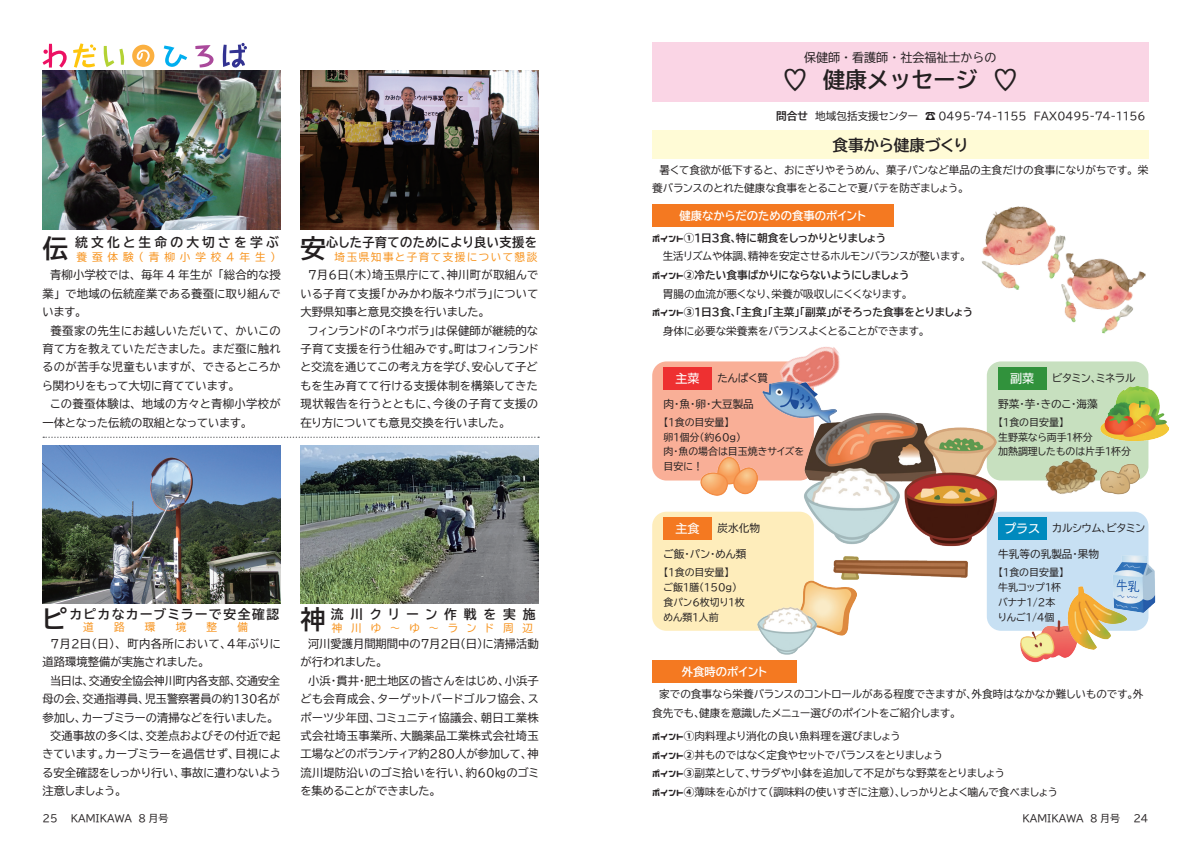
<style>
.page{position:relative;width:1191px;height:842px;background:#fff}
.page>*{position:absolute;margin:0;border:0;box-sizing:border-box;transform-origin:0 0}
.t1{font:40px "BIZ UD Gothic";color:#231f20;scale:1.2 1}
.t2{font:25.5px "BIZ UDP Gothic Bold";color:#231f20}
.t3{font:22px "BIZ UD Gothic Bold";color:#231f20}
.t4{font:15.6px "BIZ UDP Gothic Bold";color:#231f20}
.t5{font:12.8px "BIZ UDP Gothic Bold";letter-spacing:.03em;color:#231f20;scale:.96 1}
.t6{font:12.8px "BIZ UDP Gothic Bold";letter-spacing:.13em;color:#231f20}
.t7{font:12.8px "BIZ UDP Gothic Bold";letter-spacing:.25em;color:#231f20}
.t8{font:12.8px "BIZ UDP Gothic Bold";letter-spacing:.54em;color:#231f20}
.t9{font:12px "BIZ UD Gothic";color:#231f20}
.t10{font:12px "UD Kakugo Large Pr 6 N M";color:#fff}
.t11{font:11.3px/18.4px "BIZ UDP Gothic";letter-spacing:.01em;color:#231f20}
.t12{font:11.3px/18.4px "BIZ UDP Gothic";letter-spacing:.03em;color:#231f20}
.t13{font:11.3px "BIZ UDP Gothic Bold";color:#fff}
.t14{font:11.3px "BIZ UDP Gothic";letter-spacing:-.025em;color:#231f20}
.t15{font:10.6px/18.6px "BIZ UDP Gothic";color:#231f20}
.t16{font:10.6px "BIZ UDP Gothic Bold";color:#231f20}
.t17{font:10.6px "BIZ UDP Gothic";letter-spacing:.14em;color:#f7931d}
.t18{font:9.9px/14.9px "BIZ UDP Gothic";color:#231f20}
.s1{font-size:25.5px}
.s2{font-family:"Nico Moji+"}
</style>
<div class="page">
<div style="left:652px;top:43px;width:496px;height:59px;background:#fad5e5"></div>
<img style="left:43px;top:71px;width:238px;height:159px">
<svg style="left:43px;top:437px;width:496px;height:1px"></svg>
<img style="left:43px;top:445px;width:238px;height:159px">
<img style="left:300px;top:445px;width:239px;height:159px">
<div style="left:652px;top:130px;width:496px;height:29px;background:#fffbd6"></div>
<div style="left:652px;top:204px;width:241px;height:23px;background:#f47921"></div>
<div style="left:652px;top:660px;width:145px;height:23px;background:#f47921"></div>
<div style="left:986px;top:512px;width:162px;height:119px;background:#c7e0f3;border-radius:14px"></div>
<div style="left:998px;top:517px;width:48px;height:23px;background:#008abe"></div>
<img style="left:1113px;top:556px;width:43px;height:56px">
<img style="left:1020px;top:620px;width:55px;height:43px">
<img style="left:1066px;top:587px;width:62px;height:62px">
<img style="left:1064px;top:253px;width:82px;height:81px">
<div style="left:652px;top:361px;width:162px;height:119px;background:#f9af97;border-radius:14px"></div>
<div style="left:663px;top:367px;width:48px;height:23px;background:#ee3031"></div>
<img style="left:768px;top:346px;width:72px;height:28px">
<div style="left:986px;top:361px;width:162px;height:119px;background:#c7e0bf;border-radius:14px"></div>
<div style="left:998px;top:367px;width:48px;height:23px;background:#31923c"></div>
<img style="left:1102px;top:464px;width:38px;height:31px">
<img style="left:1043px;top:458px;width:59px;height:36px">
<img style="left:1100px;top:380px;width:68px;height:68px">
<img style="left:982px;top:206px;width:89px;height:88px">
<div style="left:652px;top:512px;width:162px;height:119px;background:#feedbb;border-radius:14px"></div>
<div style="left:663px;top:517px;width:48px;height:23px;background:#f47921"></div>
<img style="left:803px;top:593px;width:53px;height:43px">
<img style="left:757px;top:600px;width:59px;height:55px">
<div style="left:132px;top:45px;width:22px;height:22px;background:#fbb040;border-radius:50%"></div>
<svg style="left:43px;top:44px;width:24px;height:24px"></svg>
<svg style="left:73px;top:43px;width:23px;height:25px"></svg>
<svg style="left:104px;top:46px;width:20px;height:21px"></svg>
<svg style="left:164px;top:46px;width:23px;height:21px"></svg>
<svg style="left:195px;top:45px;width:18px;height:23px"></svg>
<svg style="left:223px;top:43px;width:24px;height:25px"></svg>
<svg style="left:137px;top:50px;width:13px;height:12px"></svg>
<img style="left:300px;top:71px;width:239px;height:159px">
<img style="left:700px;top:457px;width:57px;height:39px">
<img style="left:763px;top:366px;width:73px;height:53px">
<img style="left:803px;top:399px;width:194px;height:194px">
<p class="t9" style="left:804px;top:51px;width:193px">保健師・看護師・社会福祉士からの</p>
<h1 class="t1" style="left:783px;top:60px;width:21px">♡</h1>
<h3 class="t3" style="left:823px;top:69px;width:155px">健康メッセージ</h3>
<h1 class="t1" style="left:993px;top:60px;width:21px">♡</h1>
<p class="t15" style="left:815px;top:107px;width:332px">地域包括支援センター　☎ 0495-74-1155　FAX0495-74-1156</p>
<p class="t16" style="left:776px;top:111px;width:33px">問合せ</p>
<h2 class="t2" style="left:43px;top:235px;width:27px">伝</h2>
<p class="t7" style="left:75px;top:236px;width:205px">統文化と生命の大切さを学ぶ</p>
<p class="t17" style="left:77px;top:252px;width:59px">養蚕体験</p>
<p class="t17" style="left:239px;top:252px;width:28px">年生</p>
<p class="t17" style="left:149px;top:252px;width:74px">青柳小学校</p>
<p class="t17" style="left:139px;top:252px;width:7px">（</p>
<p class="t17" style="left:270px;top:252px;width:7px">(</p>
<p class="t17" style="left:226px;top:252px;width:10px">4</p>
<p class="t11" style="left:66px;top:266px;width:217px;text-indent:-23px">　青柳小学校では、毎年 4 年生が<br>で地域の伝統産業である養蚕に取り組んで</p>
<p class="t11" style="left:218px;top:266px;width:64px">「総合的な授</p>
<p class="t12" style="left:43px;top:284px;width:240px">業」<br>います。<br>　養蚕家の先生にお越しいただいて、かいこの育て方を教えていただきました。まだ蚕に触れるのが苦手な児童もいますが、できるところから関わりをもって大切に育てています。<br>　この養蚕体験は、地域の方々と青柳小学校が一体となった伝統の取組となっています。</p>
<p class="t5" style="left:300px;top:236px;width:248px"><span class="s1">安</span>心した子育てのためにより良い支援を</p>
<p class="t17" style="left:334px;top:252px;width:204px">埼玉県知事と子育て支援について懇談</p>
<p class="t11" style="left:300px;top:266px;width:240px">　７月６日木( )埼玉県庁にて、神川町が取組んでいる子育て支援「かみかわ版ネウボラ」について大野県知事と意見交換を行いました。<br>　フィンランドの「ネウボラ」は保健師が継続的な子育て支援を行う仕組みです。町はフィンランドと交流を通じてこの考え方を学び、安心して子どもを生み育てて行ける支援体制を構築してきた現状報告を行うとともに、今後の子育て支援の在り方についても意見交換を行いました。</p>
<h3 class="t4" style="left:832px;top:137px;width:137px">食事から健康づくり</h3>
<p class="t15" style="left:652px;top:160px;width:498px">　暑くて食欲が低下すると、おにぎりやそうめん、菓子パンなど単品の主食だけの食事になりがちです。栄養バランスのとれた健康な食事をとることで夏バテを防ぎましょう。</p>
<p class="t13" style="left:679px;top:210px;width:188px">健康なからだのための食事のポイント</p>
<p class="t16" style="left:652px;top:232px;width:235px"><span class="s2">ポイント①</span>１日３食、特に朝食をしっかりとりましょう</p>
<p class="t15" style="left:652px;top:247px;width:316px">　生活リズムや体調、精神を安定させるホルモンバランスが整います。</p>
<p class="t16" style="left:652px;top:270px;width:259px"><span class="s2">ポイント②</span>冷たい食事ばかりにならないようにしましょう</p>
<p class="t15" style="left:652px;top:284px;width:257px">　胃腸の血流が悪くなり、栄養が吸収しにくくなります。</p>
<p class="t16" style="left:652px;top:307px;width:322px"><span class="s2">ポイント③</span>１日３食、「主食」「主菜」「副菜」がそろった食事をとりましょう</p>
<p class="t15" style="left:652px;top:321px;width:274px">　身体に必要な栄養素をバランスよくとることができます。</p>
<p class="t10" style="left:675px;top:372px;width:26px">主菜</p>
<p class="t15" style="left:663px;top:394px;width:92px">肉魚・ 卵・ ・大豆製品</p>
<p class="t18" style="left:663px;top:414px;width:142px">1【 食の目安量【<br>卵1個分約（ ６0g(<br>肉・魚の場合は目玉焼きサイズを目安に!</p>
<p class="t15" style="left:717px;top:369px;width:52px">たんぱく質</p>
<p class="t10" style="left:1010px;top:372px;width:26px">副菜</p>
<p class="t15" style="left:1052px;top:369px;width:85px">ビタミン、ミネラル</p>
<p class="t15" style="left:998px;top:394px;width:101px">野菜芋・ ・きのこ・海藻</p>
<p class="t18" style="left:998px;top:414px;width:134px">1【 食の目安量【<br>生野菜なら両手1杯分<br>加熱調理したものは片手1杯分</p>
<p class="t6" style="left:43px;top:607px;width:238px"><span class="s1">ピ</span>カピカなカーブミラーで安全確認</p>
<p class="t17" style="left:237px;top:622px;width:12px">備</p>
<p class="t17" style="left:207px;top:622px;width:12px">整</p>
<p class="t17" style="left:114px;top:622px;width:12px">路</p>
<p class="t17" style="left:176px;top:622px;width:12px">境</p>
<p class="t17" style="left:83px;top:622px;width:12px">道</p>
<p class="t17" style="left:145px;top:622px;width:12px">環</p>
<h2 class="t2" style="left:300px;top:607px;width:27px">神</h2>
<p class="t8" style="left:331px;top:607px;width:206px">流川クリーン作戦を実施</p>
<p class="t17" style="left:332px;top:622px;width:51px">神川ゆ</p>
<p class="t17" style="left:448px;top:622px;width:87px">ランド周辺</p>
<p class="t17" style="left:409px;top:622px;width:12px">ゆ</p>
<p class="t17" style="left:390px;top:622px;width:12px">～</p>
<p class="t17" style="left:428px;top:622px;width:12px">～</p>
<p class="t10" style="left:675px;top:522px;width:26px">主食</p>
<p class="t15" style="left:663px;top:545px;width:84px">ご飯・パン・めん類</p>
<p class="t18" style="left:663px;top:565px;width:83px">1【 食の目安量【<br>ご飯１膳（１５0g(食パン6枚切り1枚めん類1人前</p>
<p class="t15" style="left:717px;top:519px;width:44px">炭水化物</p>
<p class="t10" style="left:1004px;top:522px;width:38px">プラス</p>
<p class="t15" style="left:998px;top:545px;width:102px">牛乳等の乳製品・果物</p>
<p class="t18" style="left:998px;top:565px;width:67px">1【 食の目安量【牛乳コップ1杯バナナ1/2本りんご1/4個</p>
<p class="t15" style="left:1052px;top:519px;width:95px">カルシウム、ビタミン</p>
<p class="t12" style="left:128px;top:634px;width:155px">町内各所において、４年ぶりに</p>
<p class="t11" style="left:43px;top:634px;width:81px">　７月２日日( )、</p>
<p class="t11" style="left:43px;top:653px;width:164px">道路環境整備が実施されました。</p>
<p class="t14" style="left:50px;top:675px;width:231px">当日は、交通安全協会神川町内各支部、交通安全</p>
<p class="t11" style="left:43px;top:690px;width:239px">母の会、交通指導員、児玉警察署員の約１３０名が</p>
<p class="t11" style="left:43px;top:708px;width:233px">参加し、カーブミラーの清掃などを行いました。</p>
<p class="t11" style="left:43px;top:726px;width:239px">　交通事故の多くは、交差点およびその付近で起</p>
<p class="t11" style="left:43px;top:745px;width:240px">きています。カーブミラーを過信せず、目視によ</p>
<p class="t11" style="left:43px;top:763px;width:240px">る安全確認をしっかり行い、事故に遭わないよう</p>
<p class="t11" style="left:43px;top:782px;width:81px">注意しましょう。</p>
<p class="t11" style="left:300px;top:634px;width:240px">　河川愛護月間期間中の７月２日日（ ）に清掃活動が行われました。<br>　小浜・貫井・肥土地区の皆さんをはじめ、小浜子ども会育成会、ターゲットバードゴルフ協会、スポーツ少年団、コミュニティ協議会、朝日工業株式会社埼玉事業所、大鵬薬品工業株式会社埼玉工場などのボランティア約280人が参加して神、流川堤防沿いのゴミ拾いを行い、約60㎏のゴミを集めることができました。</p>
<p class="t13" style="left:682px;top:666px;width:87px">外食時のポイント</p>
<p class="t15" style="left:652px;top:685px;width:493px">　家での食事なら栄養バランスのコントロールがある程度できますが、外食時はなかなか難しいものです外。食先でも、健康を意識したメニュー選びのポイントをご紹介します。</p>
<p class="t15" style="left:652px;top:727px;width:407px"><span class="s2">ポイント①</span>肉料理より消化の良い魚料理を選びましょう<br><span class="s2">ポイント②</span>丼ものではなく定食やセットでバランスをとりましょう<br><span class="s2">ポイント③</span>副菜として、サラダや小鉢を追加して不足がちな野菜をとりましょう<br><span class="s2">ポイント④</span>薄味を心がけて（調味料の使いすぎに注意）、しっかりとよく噛んで食べましょう</p>
<p class="t18" style="left:43px;top:811px;width:127px">25　　KAMIKAWA　8 月号</p>
<p class="t18" style="left:1022px;top:811px;width:99px">KAMIKAWA　8 月号</p>
<p class="t18" style="left:1133px;top:811px;width:17px">24</p>
</div>
